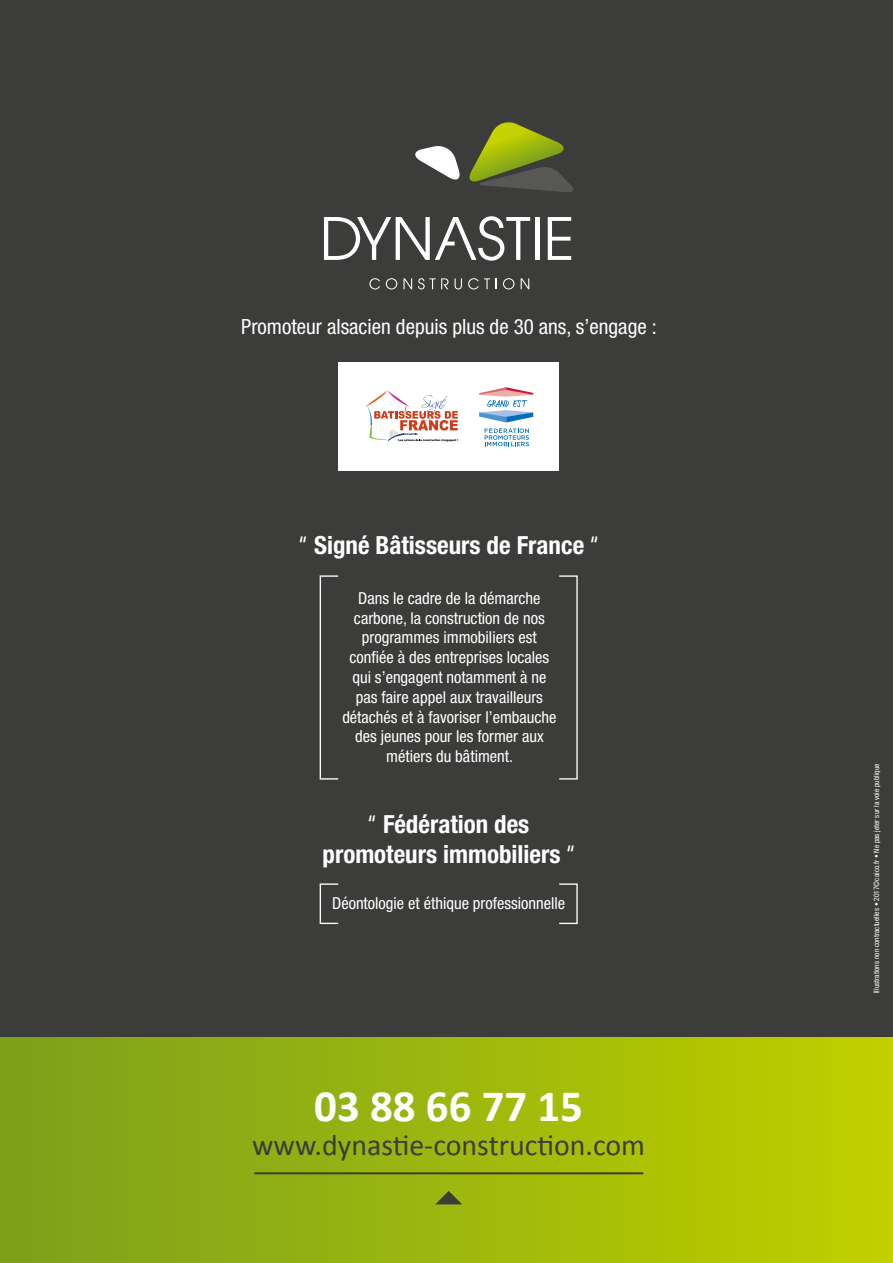
<style>
.page{position:relative;width:893px;height:1263px;background:#3c3c3b}
.page>*{position:absolute;margin:0;border:0;box-sizing:border-box;transform-origin:0 0}
.t1{font:700 45px "Calibri";color:#fff}
.t2{font:29.85px "Calibri";color:#3c3c3b}
.t3{font:700 condensed 25.05px/30px "Helvetica Neue LT Std";color:#fff;text-align:center}
.t4{font:condensed 21px "Helvetica Neue LT Std";color:#fff}
.t5{font:condensed 16.5px/19.8px "Helvetica Neue LT Std";color:#fff;text-align:center}
.t6{font:condensed 7.5px "Helvetica Neue LT Std";color:#fff}
.s1{font-family:"Avenir Next Condensed";font-weight:500;font-stretch:normal}
</style>
<div class="page">
<div style="left:0;top:1037px;width:893px;height:226px;background:linear-gradient(to right,#7b9f1d,#bfcf00)"></div>
<hr style="left:535px;top:217px;width:4px;height:43px;background:#fff">
<svg style="left:548px;top:217px;width:23px;height:43px"></svg>
<svg style="left:324px;top:216px;width:206px;height:45px"></svg>
<svg style="left:415px;top:146px;width:45px;height:34px"></svg>
<svg style="left:369px;top:278px;width:11px;height:11px"></svg>
<svg style="left:386px;top:278px;width:11px;height:11px"></svg>
<svg style="left:403px;top:278px;width:9px;height:11px"></svg>
<svg style="left:418px;top:278px;width:31px;height:11px"></svg>
<svg style="left:455px;top:278px;width:7px;height:11px"></svg>
<svg style="left:468px;top:278px;width:22px;height:11px"></svg>
<svg style="left:503px;top:278px;width:11px;height:11px"></svg>
<svg style="left:521px;top:278px;width:8px;height:11px"></svg>
<svg style="left:469px;top:122px;width:104px;height:70px"></svg>
<hr style="left:254px;top:1172px;width:389px;height:2px;background:#3c3c3b">
<svg style="left:435px;top:1191px;width:27px;height:13px"></svg>
<div style="left:320px;top:575px;width:19px;height:204px;border:1px solid #fff"></div>
<div style="left:558px;top:575px;width:20px;height:204px;border:1px solid #fff"></div>
<div style="left:320px;top:883px;width:19px;height:41px;border:1px solid #fff"></div>
<div style="left:558px;top:883px;width:20px;height:41px;border:1px solid #fff"></div>
<div style="left:338px;top:362px;width:221px;height:109px;background:#fff"></div>
<svg style="left:485px;top:428px;width:44px;height:18px"></svg>
<svg style="left:479px;top:387px;width:54px;height:35px"></svg>
<svg style="left:365px;top:390px;width:93px;height:52px"></svg>
<p class="t4" style="left:241px;top:314px;width:417px">Promoteur alsacien depuis plus de 30 ans, s’engage :</p>
<h3 class="t3" style="left:299px;top:530px;width:301px"><span class="s1">“</span> Signé Bâtisseurs de France <span class="s1">“</span></h3>
<p class="t5" style="left:342px;top:588px;width:216px">Dans le cadre de la démarche carbone, la construction de nos programmes immobiliers est confiée à des entreprises locales qui s’engagent notamment à ne pas faire appel aux travailleurs détachés et à favoriser l’embauche des jeunes pour les former aux métiers du bâtiment.</p>
<h3 class="t3" style="left:322px;top:809px;width:254px"><span class="s1">“</span> Fédération des promoteurs immobiliers <span class="s1">“</span></h3>
<p class="t5" style="left:332px;top:893px;width:235px">Déontologie et éthique professionnelle</p>
<h1 class="t1" style="left:314px;top:1078px;width:270px">03 88 66 77 15</h1>
<h2 class="t2" style="left:252px;top:1127px;width:394px">www.dynastie-construction.com</h2>
<p class="t6" style="left:872px;top:993px;width:231px;rotate:-90deg">Illustrations non contractuelles • 2017©caico.fr • Ne pas jeter sur la voie publique</p>
</div>
